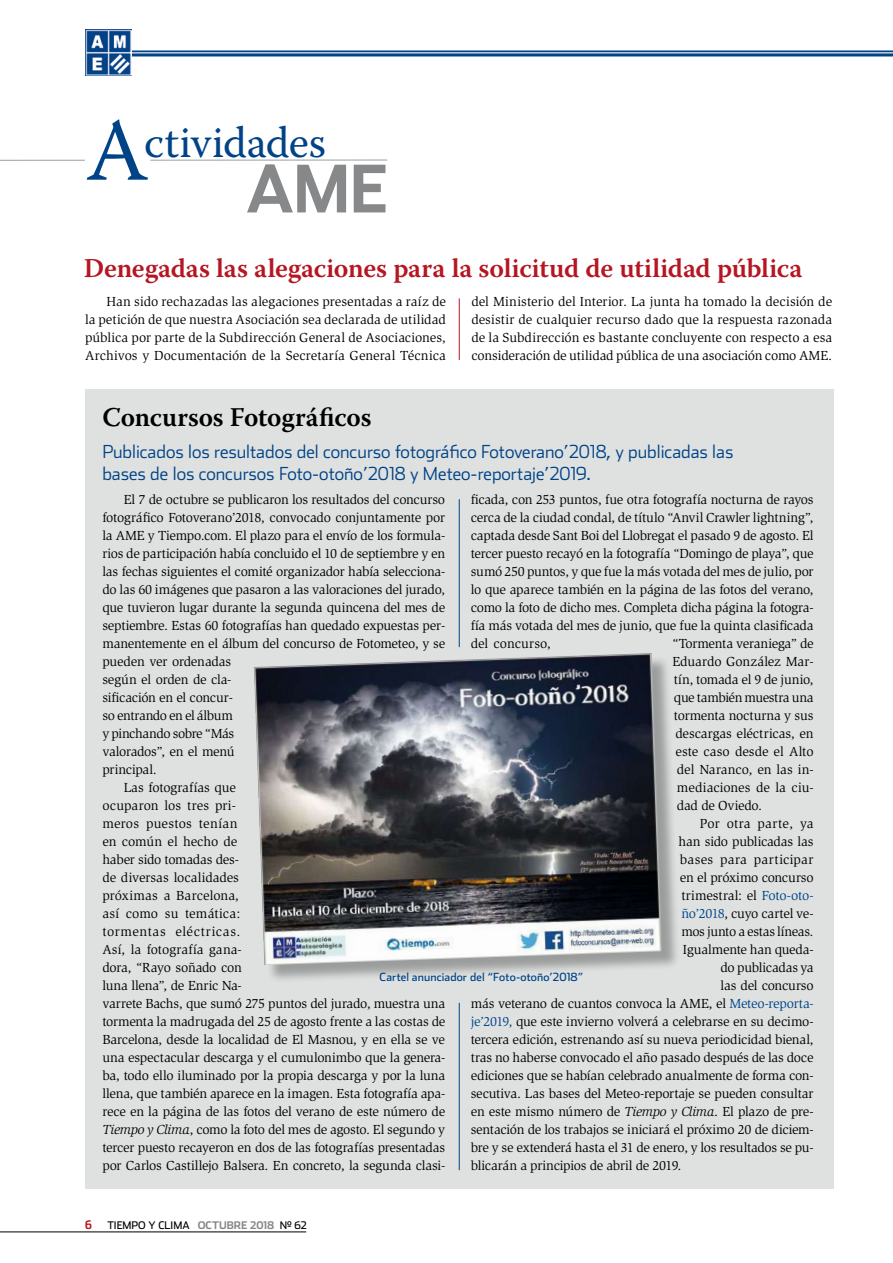
<style>
.page{position:relative;width:893px;height:1263px;background:#fff}
.page>*{position:absolute;margin:0;border:0;box-sizing:border-box;transform-origin:0 0}
.t1{font:700 65.25px "Stainless";color:#87888a}
.t2{font:44.25px "Warnock Pro";letter-spacing:-.01em;color:#004387}
.t3{font:600 27px "Warnock Pro";letter-spacing:-.005em;color:#b51621}
.t4{font:600 27px "Warnock Pro";letter-spacing:-.005em;color:#000}
.t5{font:300 18px/22.5px "Stainless";color:#004387}
.t6{font:13.5px/18px "Slimbach Std";letter-spacing:-.015em;color:#000;text-align:justify}
.t7{font:13.5px "Slimbach Std";letter-spacing:.005em;color:#000}
.t8{font:13.5px "Slimbach Std";letter-spacing:.015em;color:#000}
.t9{font:13.5px "Slimbach Std";letter-spacing:.05em;color:#000}
.t10{font:13.5px "Slimbach Std";letter-spacing:.01em;color:#000}
.t11{font:13.5px "Slimbach Std";letter-spacing:.02em;color:#000}
.t12{font:700 12px "Stainless Cond";color:#b51621}
.t13{font:11.25px "Stainless";color:#004387}
.t14{font:10.5px "Stainless";color:#000}
.s1{font-size:88.5px}
.s2{font-style:italic}
.s3{color:#004387}
.s4{font-weight:700;color:#87888a}
</style>
<div class="page">
<hr style="left:0;top:1231px;width:306px;height:1px;background:#000">
<svg style="left:131px;top:50px;width:762px;height:6px;background:#2f659c"></svg>
<img style="left:85px;top:30px;width:46px;height:46px">
<hr style="left:130px;top:52px;width:763px;height:1px;background:#fff">
<div style="left:85px;top:389px;width:748px;height:799px;background:#dee1e0"></div>
<hr style="left:459px;top:499px;width:1px;height:148px;background:#004387">
<hr style="left:459px;top:298px;width:1px;height:62px;background:#b51621">
<hr style="left:459px;top:1003px;width:1px;height:167px;background:#004387">
<div style="left:256px;top:655px;width:424px;height:328px;background:#000;opacity:.3"></div>
<img style="left:254px;top:653px;width:408px;height:312px">
<hr style="left:0;top:160px;width:387px;height:1px;background:#9c9e9f">
<div style="left:85px;top:114px;width:65px;height:85px;background:#fff"></div>
<h2 class="t2" style="left:86px;top:116px;width:242px"><span class="s1">A</span>ctividades</h2>
<h1 class="t1" style="left:246px;top:150px;width:143px">AME</h1>
<h3 class="t3" style="left:84px;top:251px;width:720px">Denegadas las alegaciones para la solicitud de utilidad pública</h3>
<p class="t6" style="left:85px;top:293px;width:362px;text-indent:21px">Han sido rechazadas las alegaciones presentadas a raíz de la petición de que nuestra Asociación sea declarada de utilidad pública por parte de la Subdirección General de Asociaciones, Archivos y Documentación de la Secretaría General Técnica</p>
<p class="t6" style="left:471px;top:293px;width:362px">del Ministerio del Interior. La junta ha tomado la decisión de desistir de cualquier recurso dado que la respuesta razonada de la Subdirección es bastante concluyente con respecto a esa consideración de utilidad pública de una asociación como AME.</p>
<h3 class="t4" style="left:102px;top:401px;width:270px">Concursos Fotográficos</h3>
<h3 class="t5" style="left:102px;top:440px;width:632px">Publicados los resultados del concurso fotográfico Fotoverano’2018, y publicadas las bases de los concursos Foto-otoño’2018 y Meteo-reportaje’2019.</h3>
<p class="t6" style="left:471px;top:490px;width:344px">ficada, con 253 puntos, fue otra fotografía nocturna de rayos cerca de la ciudad condal, de título “Anvil Crawler lightning”, captada desde Sant Boi del Llobregat el pasado 9 de agosto. El tercer puesto recayó en la fotografía “Domingo de playa”, que sumó 250 puntos, y que fue la más votada del mes de julio, por lo que aparece también en la página de las fotos del verano, como la foto de dicho mes. Completa dicha página la fotogra&shy;fía más votada del mes de junio, que fue la quinta clasificada del concurso,</p>
<p class="t6" style="left:124px;top:491px;width:323px">El 7 de octubre se publicaron los resultados del concurso</p>
<p class="t6" style="left:102px;top:509px;width:344px">fotográfico Fotoverano’2018, convocado conjuntamente por</p>
<p class="t6" style="left:102px;top:527px;width:344px">la AME y Tiempo.com. El plazo para el envío de los formula-</p>
<p class="t6" style="left:102px;top:545px;width:344px">rios de participación había concluido el 10 de septiembre y en</p>
<p class="t6" style="left:102px;top:563px;width:344px">las fechas siguientes el comité organizador había selecciona-</p>
<p class="t6" style="left:102px;top:581px;width:344px">do las 60 imágenes que pasaron a las valoraciones del jurado,</p>
<p class="t6" style="left:102px;top:599px;width:344px">que tuvieron lugar durante la segunda quincena del mes de</p>
<p class="t6" style="left:102px;top:617px;width:344px">septiembre. Estas 60 fotografías han quedado expuestas per-</p>
<p class="t6" style="left:102px;top:635px;width:344px">manentemente en el álbum del concurso de Fotometeo, y se</p>
<p class="t6" style="left:102px;top:653px;width:130px">pueden ver ordenadas</p>
<p class="t6" style="left:102px;top:671px;width:131px">según el orden de cla-</p>
<p class="t6" style="left:102px;top:689px;width:132px">sificación en el concur-</p>
<p class="t6" style="left:102px;top:707px;width:132px">so entrando en el álbum</p>
<p class="t6" style="left:102px;top:725px;width:133px">y pinchando sobre “Más</p>
<p class="t6" style="left:102px;top:743px;width:134px">valorados”, en el menú</p>
<p class="t6" style="left:102px;top:761px;width:56px">principal.</p>
<p class="t6" style="left:124px;top:779px;width:114px">Las fotografías que</p>
<p class="t7" style="left:102px;top:798px;width:135px">ocuparon los tres pri-</p>
<p class="t8" style="left:102px;top:816px;width:137px">meros puestos tenían</p>
<p class="t6" style="left:102px;top:832px;width:137px">en común el hecho de</p>
<p class="t6" style="left:102px;top:850px;width:138px">haber sido tomadas des-</p>
<p class="t6" style="left:102px;top:868px;width:138px">de diversas localidades</p>
<p class="t10" style="left:102px;top:888px;width:138px">próximas a Barcelona,</p>
<p class="t8" style="left:102px;top:906px;width:140px">así como su temática:</p>
<p class="t9" style="left:102px;top:924px;width:139px">tormentas eléctricas.</p>
<p class="t7" style="left:102px;top:942px;width:141px">Así, la fotografía gana-</p>
<p class="t6" style="left:102px;top:958px;width:141px">dora, “Rayo soñado con</p>
<p class="t6" style="left:102px;top:976px;width:141px">luna llena”, de Enric Na-</p>
<p class="t6" style="left:102px;top:994px;width:344px">varrete Bachs, que sumó 275 puntos del jurado, muestra una</p>
<p class="t6" style="left:102px;top:1012px;width:344px">tormenta la madrugada del 25 de agosto frente a las costas de</p>
<p class="t6" style="left:102px;top:1030px;width:344px">Barcelona, desde la localidad de El Masnou, y en ella se ve</p>
<p class="t6" style="left:102px;top:1048px;width:344px">una espectacular descarga y el cumulonimbo que la genera-</p>
<p class="t6" style="left:102px;top:1066px;width:344px">ba, todo ello iluminado por la propia descarga y por la luna</p>
<p class="t6" style="left:102px;top:1084px;width:344px">llena, que también aparece en la imagen. Esta fotografía apa-</p>
<p class="t6" style="left:102px;top:1102px;width:344px">rece en la página de las fotos del verano de este número de</p>
<p class="t6" style="left:102px;top:1120px;width:344px"><span class="s2">Tiempo y Clima</span>, como la foto del mes de agosto. El segundo y</p>
<p class="t6" style="left:102px;top:1138px;width:344px">tercer puesto recayeron en dos de las fotografías presentadas</p>
<p class="t6" style="left:102px;top:1156px;width:344px">por Carlos Castillejo Balsera. En concreto, la segunda clasi-</p>
<p class="t6" style="left:672px;top:634px;width:143px">“Tormenta veraniega” de</p>
<p class="t6" style="left:672px;top:652px;width:143px">Eduardo González Mar-</p>
<p class="t6" style="left:674px;top:670px;width:141px">tín, tomada el 9 de junio,</p>
<p class="t6" style="left:674px;top:688px;width:141px">que también muestra una</p>
<p class="t6" style="left:674px;top:706px;width:141px">tormenta nocturna y sus</p>
<p class="t6" style="left:675px;top:724px;width:140px">descargas eléctricas, en</p>
<p class="t6" style="left:675px;top:742px;width:140px">este caso desde el Alto</p>
<p class="t6" style="left:677px;top:760px;width:138px">del Naranco, en las in-</p>
<p class="t6" style="left:677px;top:778px;width:138px">mediaciones de la ciu-</p>
<p class="t6" style="left:677px;top:796px;width:87px">dad de Oviedo.</p>
<p class="t7" style="left:700px;top:816px;width:115px">Por otra parte, ya</p>
<p class="t6" style="left:678px;top:832px;width:137px">han sido publicadas las</p>
<p class="t11" style="left:680px;top:852px;width:135px">bases para participar</p>
<p class="t6" style="left:680px;top:868px;width:135px">en el próximo concurso</p>
<p class="t6" style="left:681px;top:886px;width:134px">trimestral: el <span class="s3">Foto-oto-</span></p>
<p class="t6" style="left:681px;top:904px;width:134px"><span class="s3">ño’2018</span>, cuyo cartel ve-</p>
<p class="t6" style="left:681px;top:922px;width:134px">mos junto a estas líneas.</p>
<p class="t6" style="left:683px;top:940px;width:132px">Igualmente han queda-</p>
<p class="t6" style="left:721px;top:958px;width:94px">do publicadas ya</p>
<p class="t6" style="left:721px;top:976px;width:95px">las del concurso</p>
<p class="t6" style="left:471px;top:994px;width:344px">más veterano de cuantos convoca la AME, el <span class="s3">Meteo-reporta-</span></p>
<p class="t6" style="left:471px;top:1012px;width:344px"><span class="s3">je’2019,</span> que este invierno volverá a celebrarse en su decimo-</p>
<p class="t6" style="left:471px;top:1030px;width:344px">tercera edición, estrenando así su nueva periodicidad bienal,</p>
<p class="t6" style="left:471px;top:1048px;width:344px">tras no haberse convocado el año pasado después de las doce</p>
<p class="t6" style="left:471px;top:1066px;width:344px">ediciones que se habían celebrado anualmente de forma con-</p>
<p class="t6" style="left:471px;top:1084px;width:344px">secutiva. Las bases del Meteo-reportaje se pueden consultar</p>
<p class="t6" style="left:471px;top:1102px;width:344px">en este mismo número de <span class="s2">Tiempo y Clima</span>. El plazo de pre-</p>
<p class="t6" style="left:471px;top:1120px;width:344px">sentación de los trabajos se iniciará el próximo 20 de diciem-</p>
<p class="t6" style="left:471px;top:1138px;width:344px">bre y se extenderá hasta el 31 de enero, y los resultados se pu-</p>
<p class="t6" style="left:471px;top:1156px;width:212px">blicarán a principios de abril de 2019.</p>
<p class="t13" style="left:380px;top:970px;width:205px">Cartel anunciador del “Foto-otoño’2018”</p>
<p class="t12" style="left:85px;top:1218px;width:8px">6</p>
<p class="t14" style="left:107px;top:1219px;width:201px">TIEMPO Y CLI MA <span class="s4">OCTUBRE 2018</span> Nº 62</p>
</div>
